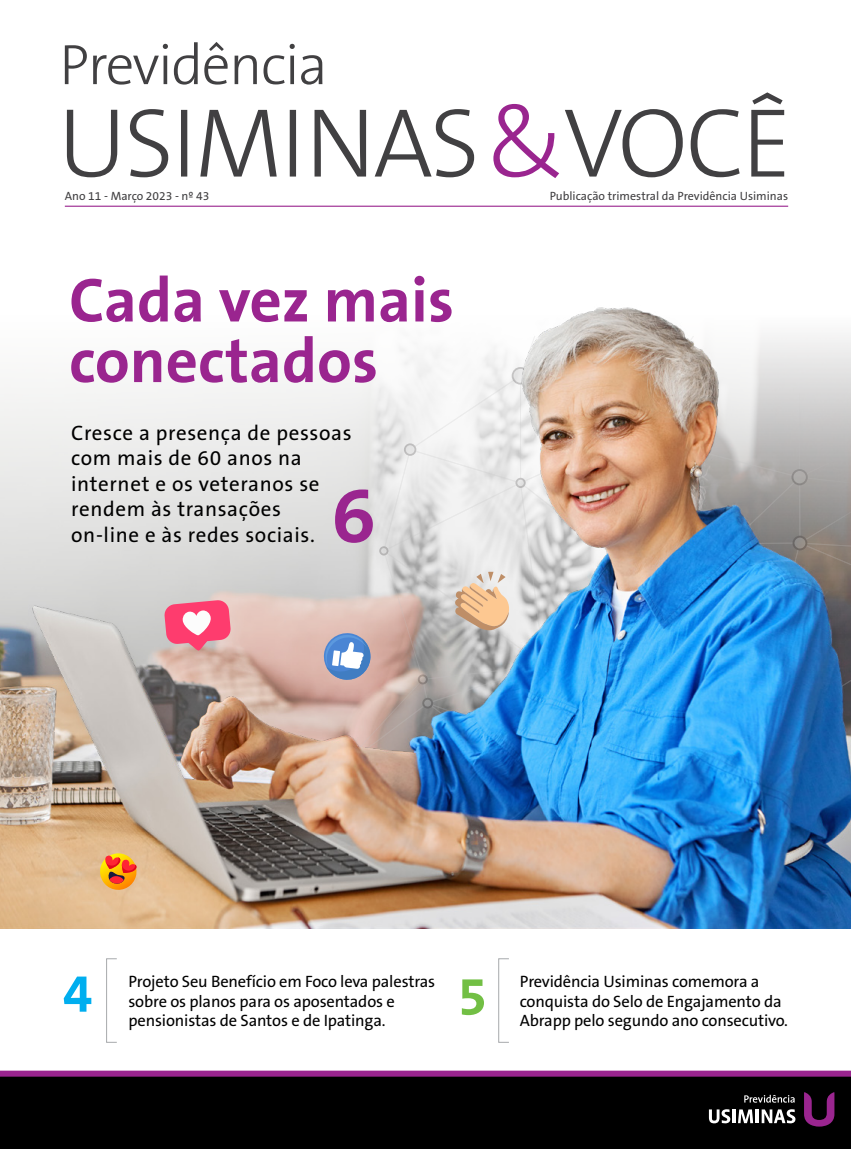
<style>
.page{position:relative;width:851px;height:1149px;background:#fff}
.page>*{position:absolute;margin:0;border:0;box-sizing:border-box;transform-origin:0 0}
.t1{font:700 79.5px "The Sans B7";color:#9a258f}
.t2{font:700 62.85px/60.6px "The Sans B7";color:#9a258f}
.t3{font:700 54px "The Sans B7";color:#00aeef}
.t4{font:700 54px "The Sans B7";color:#72bf44}
.t5{font:21px/25.5px "The Sans B5 Plain";letter-spacing:.03em;color:#000}
.t6{font:16.5px/19.8px "The Sans B5 Plain";letter-spacing:-.01em;color:#000}
.t7{font:12px "The Sans B5 Plain";color:#414042}
</style>
<div class="page">
<img style="left:0;top:307px;width:850px;height:620px">
<svg style="left:493px;top:92px;width:291px;height:86px"></svg>
<svg style="left:67px;top:109px;width:407px;height:68px"></svg>
<svg style="left:65px;top:42px;width:257px;height:43px"></svg>
<hr style="left:65px;top:205px;width:723px;height:2px;background:#9a258f">
<div style="left:0;top:1076px;width:850px;height:72px;background:#000"></div>
<svg style="left:804px;top:1092px;width:30px;height:34px"></svg>
<svg style="left:744px;top:1094px;width:50px;height:8px"></svg>
<svg style="left:708px;top:1109px;width:87px;height:13px"></svg>
<div style="left:0;top:1070px;width:850px;height:6px;background:#9a258f"></div>
<div style="left:106px;top:958px;width:11px;height:84px;border:1px solid #a7a9ac"></div>
<div style="left:498px;top:958px;width:11px;height:84px;border:1px solid #a7a9ac"></div>
<img style="left:0;top:336px;width:850px;height:586px">
<p class="t7" style="left:65px;top:190px;width:146px">Ano 11 - Março 2023 - nº 43</p>
<p class="t7" style="left:549px;top:190px;width:240px">Publicação trimestral da Previdência Usiminas</p>
<h2 class="t2" style="left:69px;top:272px;width:386px">Cada vez mais conectados</h2>
<p class="t5" style="left:71px;top:421px;width:282px">Cresce a presença de pessoas com mais de 60 anos na internet e os veteranos se rendem às transações on-line e às redes sociais.</p>
<h1 class="t1" style="left:332px;top:473px;width:45px">6</h1>
<h3 class="t3" style="left:63px;top:964px;width:31px">4</h3>
<p class="t6" style="left:128px;top:971px;width:308px">Projeto Seu Benefício em Foco leva palestras sobre os planos para os aposentados e</p>
<p class="t6" style="left:128px;top:1011px;width:258px">pensionistas de Santos e de Ipatinga.</p>
<h3 class="t4" style="left:457px;top:967px;width:31px">5</h3>
<p class="t6" style="left:519px;top:971px;width:269px">Previdência Usiminas comemora a conquista do Selo de Engajamento da<br>Abrapp pelo segundo ano consecutivo.</p>
</div>
